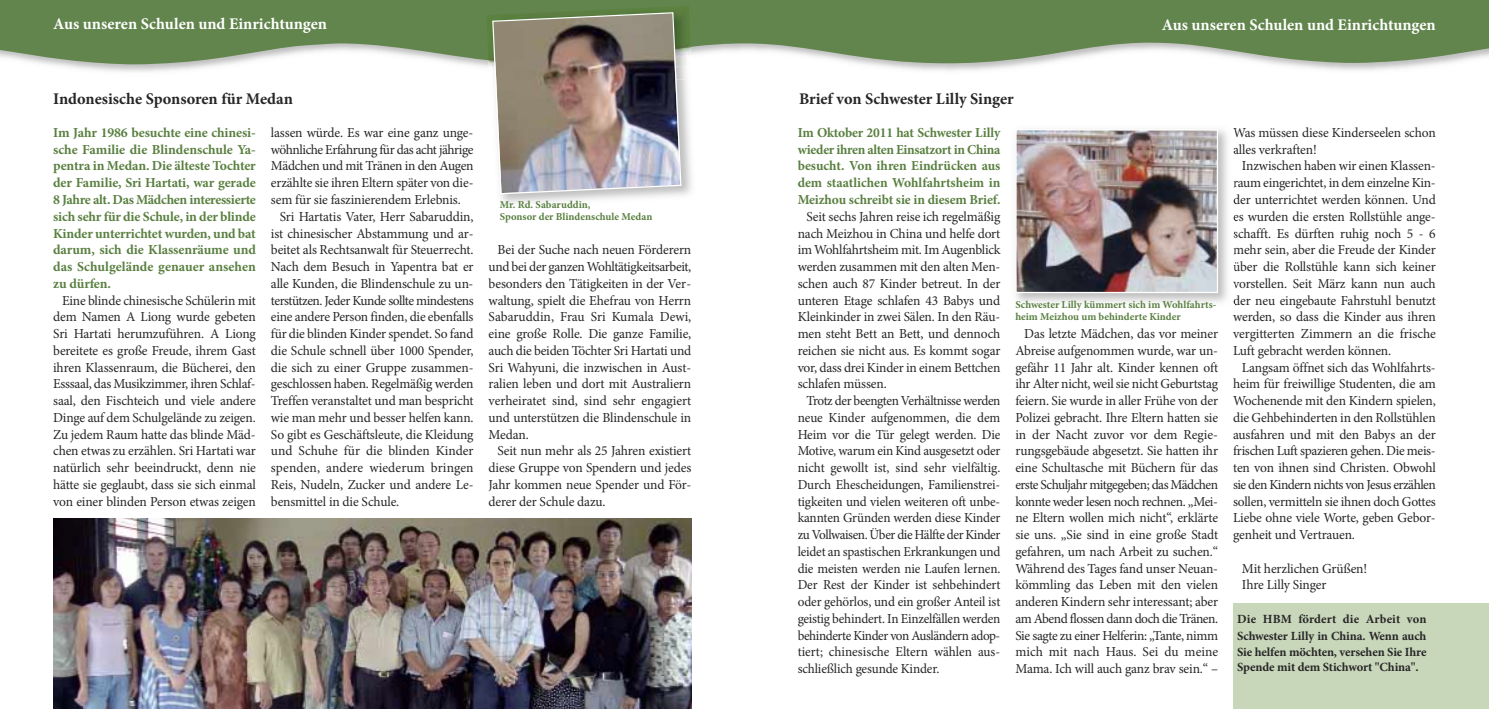
<style>
.page{position:relative;width:1489px;height:709px;background:#fff}
.page>*{position:absolute;margin:0;border:0;box-sizing:border-box;transform-origin:0 0}
.t1{font:700 16.25px "Minion Pro";color:#fff}
.t2{font:700 16.25px "Minion Pro";color:#272627}
.t3{font:13.75px/16.8px "Minion Pro";letter-spacing:-.01em;color:#272627;text-align:justify}
.t4{font:13.75px/16.8px "Minion Pro";letter-spacing:-.01em;color:#272627;text-align:justify;scale:.96 1}
.t5{font:700 13.75px/16.8px "Minion Pro";letter-spacing:-.005em;color:#5a8041;text-align:justify}
.t6{font:13.75px "Minion Pro";letter-spacing:-.035em;color:#272627}
.t7{font:13.75px "Minion Pro";letter-spacing:.01em;color:#272627}
.t8{font:700 12.5px/16.8px "Minion Pro";letter-spacing:-.01em;color:#272627;text-align:justify}
.t9{font:700 10.62px/12.8px "Minion Pro";color:#5a8041}
</style>
<div class="page">
<div style="left:1232px;top:603px;width:256px;height:106px;background:#c8d6ba"></div>
<svg style="left:0;top:0;width:1488px;height:65px;fill:#61854c"></svg>
<img style="left:1017px;top:131px;width:198px;height:160px">
<div style="left:1015px;top:129px;width:202px;height:164px;border:1px solid #fff"></div>
<img style="left:486px;top:6px;width:205px;height:61px">
<img style="left:491px;top:12px;width:191px;height:183px">
<img style="left:53px;top:518px;width:638px;height:191px">
<p class="t1" style="left:53px;top:18px;width:275px">Aus unseren Schulen und Einrichtungen</p>
<p class="t1" style="left:1161px;top:18px;width:275px">Aus unseren Schulen und Einrichtungen</p>
<p class="t2" style="left:53px;top:93px;width:241px">Indonesische Sponsoren für Medan</p>
<p class="t5" style="left:53px;top:125px;width:204px">Im Jahr 1986 besuchte eine chinesi&shy;sche Familie die Blindenschule Ya&shy;pentra in Medan. Die älteste Tochter der Familie, Sri Hartati, war gerade 8 Jahre alt. Das Mädchen interessierte sich sehr für die Schule, in der blinde Kinder unterrichtet wurden, und bat darum, sich die Klassenräume und das Schulgelände genauer ansehen zu dürfen.</p>
<p class="t3" style="left:53px;top:293px;width:204px;text-indent:9px">Eine blinde chinesische Schülerin mit dem Namen A Liong wurde gebeten Sri Hartati herumzuführen. A Liong bereitete es große Freude, ihrem Gast ihren Klassenraum, die Bücherei, den Esssaal, das Musikzimmer, ihren Schlaf&shy;saal, den Fischteich und viele andere Dinge auf dem Schulgelände zu zeigen.<br>Zu jedem Raum hatte das blinde Mäd&shy;chen etwas zu erzählen. Sri Hartati war natürlich sehr beeindruckt, denn nie hätte sie geglaubt, dass sie sich einmal von einer blinden Person etwas zeigen</p>
<p class="t3" style="left:271px;top:125px;width:204px">lassen würde. Es war eine ganz unge-</p>
<p class="t6" style="left:271px;top:144px;width:204px">wöhnliche Erfahrung für das acht jährige</p>
<p class="t3" style="left:271px;top:159px;width:204px">Mädchen und mit Tränen in den Augen</p>
<p class="t3" style="left:271px;top:176px;width:204px">erzählte sie ihren Eltern später von die-</p>
<p class="t3" style="left:271px;top:192px;width:191px">sem für sie faszinierendem Erlebnis.</p>
<p class="t3" style="left:280px;top:209px;width:195px">Sri Hartatis Vater, Herr Sabaruddin,</p>
<p class="t3" style="left:271px;top:226px;width:204px">ist chinesischer Abstammung und ar-</p>
<p class="t3" style="left:271px;top:243px;width:204px">beitet als Rechtsanwalt für Steuerrecht.</p>
<p class="t3" style="left:271px;top:259px;width:204px">Nach dem Besuch in Yapentra bat er</p>
<p class="t3" style="left:271px;top:276px;width:204px">alle Kunden, die Blindenschule zu un-</p>
<p class="t6" style="left:271px;top:295px;width:204px">terstützen. Jeder Kunde sollte mindestens</p>
<p class="t3" style="left:271px;top:310px;width:204px">eine andere Person finden, die ebenfalls</p>
<p class="t3" style="left:271px;top:326px;width:204px">für die blinden Kinder spendet. So fand</p>
<p class="t3" style="left:271px;top:343px;width:204px">die Schule schnell über 1000 Spender,</p>
<p class="t3" style="left:271px;top:360px;width:204px">die sich zu einer Gruppe zusammen-</p>
<p class="t3" style="left:271px;top:377px;width:204px">geschlossen haben. Regelmäßig werden</p>
<p class="t3" style="left:271px;top:393px;width:204px">Treffen veranstaltet und man bespricht</p>
<p class="t3" style="left:271px;top:410px;width:204px">wie man mehr und besser helfen kann.</p>
<p class="t3" style="left:271px;top:427px;width:204px">So gibt es Geschäftsleute, die Kleidung</p>
<p class="t3" style="left:271px;top:444px;width:204px">und Schuhe für die blinden Kinder</p>
<p class="t7" style="left:271px;top:462px;width:204px">spenden, andere wiederum bringen</p>
<p class="t3" style="left:271px;top:477px;width:204px">Reis, Nudeln, Zucker und andere Le-</p>
<p class="t3" style="left:271px;top:494px;width:130px">bensmittel in die Schule.</p>
<p class="t9" style="left:500px;top:199px;width:154px">Mr. Rd. Sabaruddin,<br>Sponsor der Blindenschule Medan</p>
<p class="t3" style="left:488px;top:243px;width:204px;text-indent:9px">Bei der Suche nach neuen Förderern und bei der ganzen Wohltätigkeitsarbeit, besonders den Tätigkeiten in der Ver&shy;waltung, spielt die Ehefrau von Herrn Sabaruddin, Frau Sri Kumala Dewi, eine große Rolle. Die ganze Familie, auch die beiden Töchter Sri Hartati und Sri Wahyuni, die inzwischen in Aust&shy;ralien leben und dort mit Australiern verheiratet sind, sind sehr engagiert und unterstützen die Blindenschule in Medan.</p>
<p class="t3" style="left:488px;top:444px;width:204px;text-indent:9px">Seit nun mehr als 25 Jahren existiert diese Gruppe von Spendern und jedes Jahr kommen neue Spender und För&shy;derer der Schule dazu.</p>
<p class="t2" style="left:799px;top:93px;width:216px">Brief von Schwester Lilly Singer</p>
<p class="t5" style="left:797px;top:125px;width:204px">Im Oktober 2011 hat Schwester Lilly wieder ihren alten Einsatzort in China besucht. Von ihren Eindrücken aus dem staatlichen Wohlfahrtsheim in Meizhou schreibt sie in diesem Brief.</p>
<p class="t3" style="left:797px;top:209px;width:204px;text-indent:9px">Seit sechs Jahren reise ich regelmäßig nach Meizhou in China und helfe dort im Wohlfahrtsheim mit. Im Augenblick werden zusammen mit den alten Men&shy;schen auch 87 Kinder betreut. In der unteren Etage schlafen 43 Babys und Kleinkinder in zwei Sälen. In den Räu&shy;men steht Bett an Bett, und dennoch reichen sie nicht aus. Es kommt sogar vor, dass drei Kinder in einem Bettchen schlafen müssen.</p>
<p class="t4" style="left:797px;top:393px;width:213px;text-indent:9px">Trotz der beengten Verhältnisse werden neue Kinder aufgenommen, die dem Heim vor die Tür gelegt werden. Die Motive, warum ein Kind ausgesetzt oder nicht gewollt ist, sind sehr vielfältig.<br>Durch Ehescheidungen, Familienstrei&shy;tigkeiten und vielen weiteren oft unbe&shy;kannten Gründen werden diese Kinder zu Vollwaisen. Über die Hälfte der Kinder leidet an spastischen Erkrankungen und die meisten werden nie Laufen lernen.<br>Der Rest der Kinder ist sehbehindert oder gehörlos, und ein großer Anteil ist geistig behindert. In Einzelfällen werden behinderte Kinder von Ausländern adop&shy;tiert; chinesische Eltern wählen aus&shy;schließlich gesunde Kinder.</p>
<p class="t9" style="left:1015px;top:299px;width:202px">Schwester Lilly kümmert sich im Wohlfahrts&shy;heim Meizhou um behinderte Kinder</p>
<p class="t3" style="left:1015px;top:326px;width:204px;text-indent:9px">Das letzte Mädchen, das vor meiner Abreise aufgenommen wurde, war un&shy;gefähr 11 Jahr alt. Kinder kennen oft ihr Alter nicht, weil sie nicht Geburtstag feiern. Sie wurde in aller Frühe von der Polizei gebracht. Ihre Eltern hatten sie in der Nacht zuvor vor dem Regie&shy;rungsgebäude abgesetzt. Sie hatten ihr eine Schultasche mit Büchern für das erste Schuljahr mitgegeben; das Mädchen konnte weder lesen noch rechnen. „Mei&shy;ne Eltern wollen mich nicht“, erklärte sie uns. „Sie sind in eine große Stadt gefahren, um nach Arbeit zu suchen.“ Während des Tages fand unser Neuan&shy;kömmling das Leben mit den vielen anderen Kindern sehr interessant; aber am Abend flossen dann doch die Tränen.<br>Sie sagte zu einer Helferin: „Tante, nimm mich mit nach Haus. Sei du meine Mama. Ich will auch ganz brav sein.“ –</p>
<p class="t3" style="left:1232px;top:125px;width:204px">Was müssen diese Kinderseelen schon alles verkraften!</p>
<p class="t3" style="left:1232px;top:159px;width:204px;text-indent:9px">Inzwischen haben wir einen Klassen&shy;raum eingerichtet, in dem einzelne Kin&shy;der unterrichtet werden können. Und es wurden die ersten Rollstühle ange&shy;schafft. Es dürften ruhig noch 5 - 6 mehr sein, aber die Freude der Kinder über die Rollstühle kann sich keiner vorstellen. Seit März kann nun auch der neu eingebaute Fahrstuhl benutzt werden, so dass die Kinder aus ihren vergitterten Zimmern an die frische Luft gebracht werden können.</p>
<p class="t3" style="left:1232px;top:360px;width:204px;text-indent:9px">Langsam öffnet sich das Wohlfahrts&shy;heim für freiwillige Studenten, die am Wochenende mit den Kindern spielen, die Gehbehinderten in den Rollstühlen ausfahren und mit den Babys an der frischen Luft spazieren gehen. Die meis&shy;ten von ihnen sind Christen. Obwohl sie den Kindern nichts von Jesus erzählen sollen, vermitteln sie ihnen doch Gottes Liebe ohne viele Worte, geben Gebor&shy;genheit und Vertrauen.</p>
<p class="t3" style="left:1241px;top:561px;width:127px">Mit herzlichen Grüßen!<br>Ihre Lilly Singer</p>
<p class="t8" style="left:1237px;top:611px;width:191px">Die HBM fördert die Arbeit von Schwester Lilly in China. Wenn auch Sie helfen möchten, versehen Sie Ihre</p>
<p class="t8" style="left:1237px;top:660px;width:183px">Spende mit dem Stichwort "China".</p>
</div>
